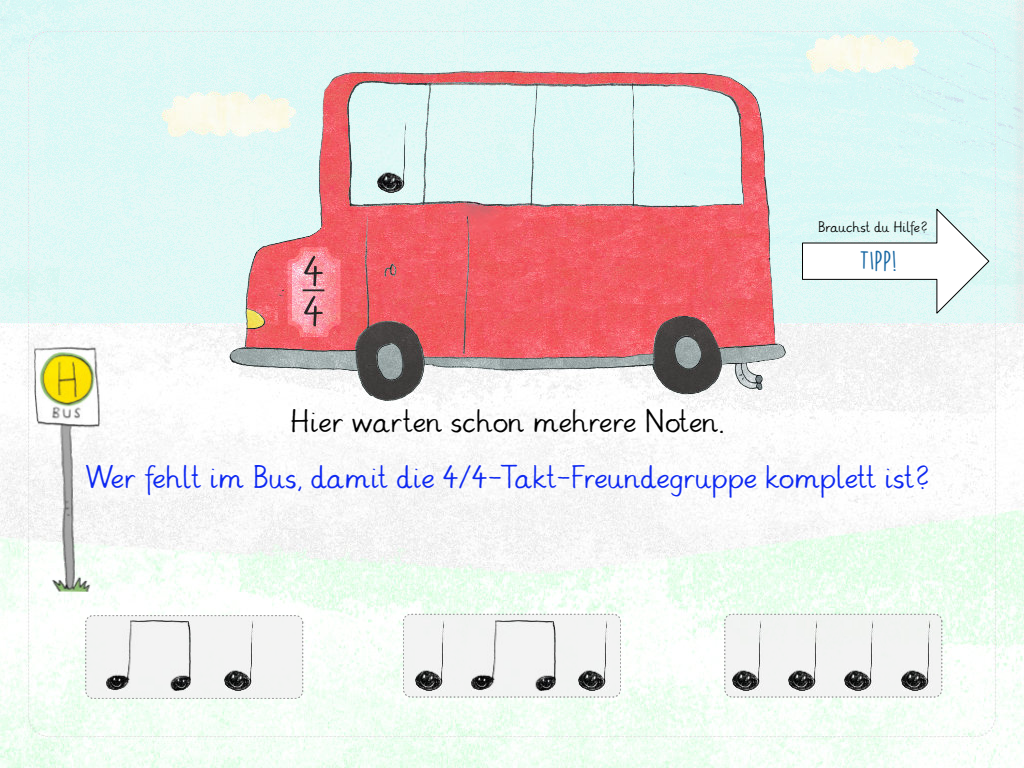
<style>
.page{position:relative;width:1024px;height:768px;background:#fff}
.page>*{position:absolute;margin:0;border:0;box-sizing:border-box;transform-origin:0 0}
.t1{font:30px "Grundschrift";color:#0d28f2}
.t2{font:30px "Grundschrift";color:#000}
.t3{font:24.9px "DK Lemon Yellow Sun";color:#1968a4}
.t4{font:14px "Grundschrift";color:#000}
</style>
<div class="page">
<img style="left:0;top:0;width:1024px;height:768px">
<div style="left:725px;top:614px;width:217px;height:83px;background:#f2f2f2;border:1px dashed #999;border-radius:7px"></div>
<div style="left:85px;top:615px;width:218px;height:84px;background:#f2f2f2;border:1px dashed #999;border-radius:7px"></div>
<div style="left:403px;top:614px;width:218px;height:83px;background:#f2f2f2;border:1px dashed #999;border-radius:7px"></div>
<img style="left:377px;top:122px;width:33px;height:70px">
<img style="left:35px;top:335px;width:65px;height:256px">
<img style="left:107px;top:621px;width:84px;height:70px">
<img style="left:472px;top:621px;width:84px;height:70px">
<img style="left:225px;top:621px;width:28px;height:70px">
<img style="left:416px;top:621px;width:29px;height:70px">
<img style="left:579px;top:621px;width:30px;height:70px">
<img style="left:732px;top:621px;width:29px;height:70px">
<img style="left:789px;top:621px;width:30px;height:70px">
<img style="left:845px;top:621px;width:30px;height:70px">
<img style="left:901px;top:621px;width:31px;height:70px">
<svg style="left:802px;top:207px;width:188px;height:108px"></svg>
<p class="t4" style="left:818px;top:221px;width:112px">Brauchst du Hilfe?</p>
<p class="t3" style="left:859px;top:248px;width:39px">TIPP!</p>
<p class="t2" style="left:290px;top:409px;width:436px">Hier warten schon mehrere Noten.</p>
<p class="t1" style="left:86px;top:465px;width:846px">Wer fehlt im Bus, damit die 4/4-Takt-Freundegruppe komplett ist?</p>
</div>
